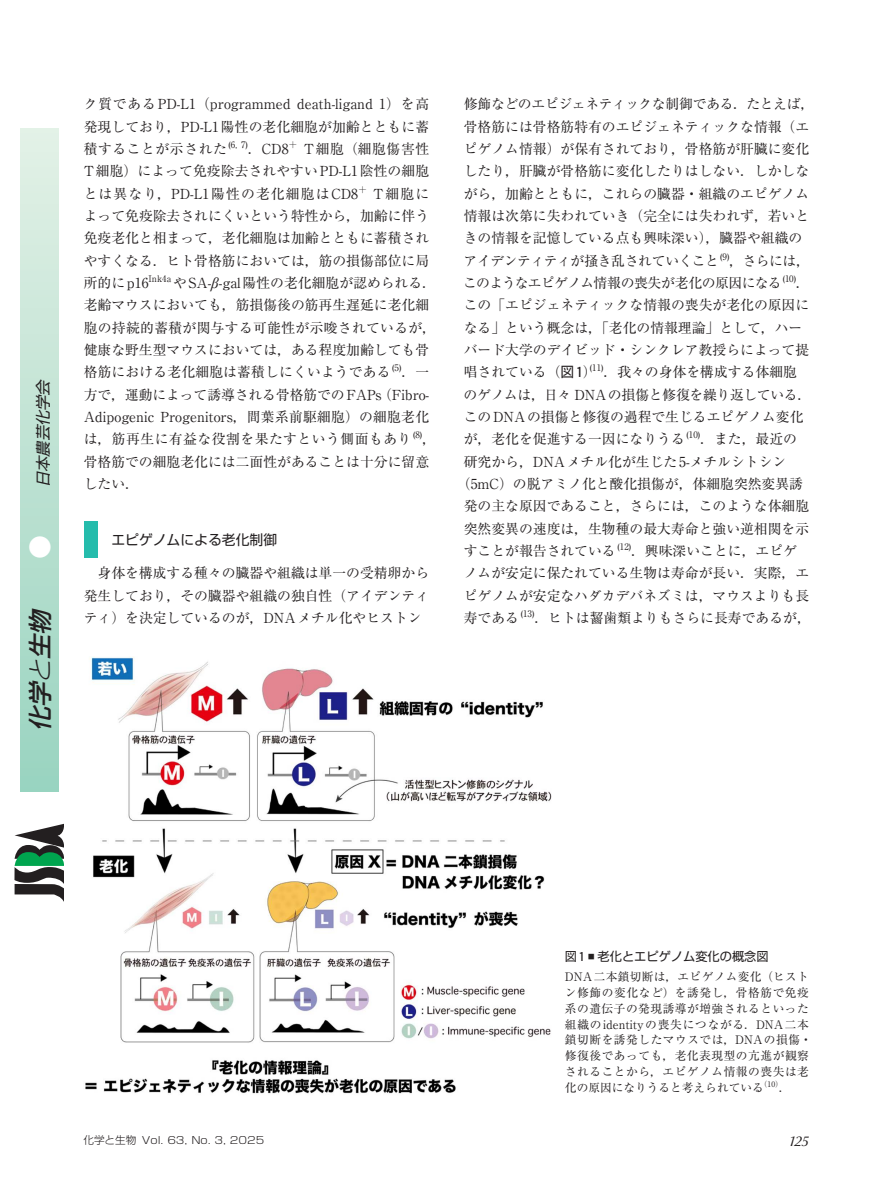
<style>
.page{position:relative;width:893px;height:1191px;background:#fff}
.page>*{position:absolute;margin:0;border:0;box-sizing:border-box;transform-origin:0 0}
.t1{font:italic 500 24px "Shin Go Pr 6";color:#231f20}
.t2{font:500 24px "Shin Go Pr 6";color:#fff}
.t3{font:italic 15.15px "Shin Go Pr 6";color:#231f20}
.t4{font:13.8px/22.4px "Ryumin Pr 6";color:#231f20}
.t5{font:13.8px "Ryumin Pr 6";letter-spacing:-.04em;color:#231f20}
.t6{font:13.8px "Ryumin Pr 6";letter-spacing:-.03em;color:#231f20}
.t7{font:13.8px "Ryumin Pr 6";letter-spacing:-.025em;color:#231f20}
.t8{font:13.8px "Ryumin Pr 6";letter-spacing:-.02em;color:#231f20}
.t9{font:13.8px "Shin Go Pr 6";color:#231f20}
.t10{font:italic 13.8px "Optima Nova LT Pro";color:#231f20}
.t11{font:12.15px "Shin Go Pr 6";color:#231f20}
.t12{font:11.7px/15.9px "Ryumin Pr 6";letter-spacing:.045em;color:#231f20}
.t13{font:300 10.05px "Shin Go Pr 6";color:#231f20;scale:1.13 1}
.s1{font-weight:300}
.s2{font-family:"Koz Min Pro"}
.s3{font-family:"Times New Roman";font-style:italic;font-size:15.15px}
.s4{font-family:"Shin Go Pr 6"}
.s5{font-family:"MO Suuji HB J Fn";font-size:14.55px}
.s6{font-family:"MO Suuji HB J Fn";font-size:12.9px}
.s7{font-size:10.65px}
</style>
<div class="page">
<div style="left:84px;top:521px;width:14px;height:37px;background:#25bcac"></div>
<img style="left:85px;top:657px;width:466px;height:437px">
<div style="left:20px;top:128px;width:38px;height:663px;background:linear-gradient(to bottom,#e3f1e6,#99d3c0)"></div>
<svg style="left:14px;top:823px;width:50px;height:78px"></svg>
<p class="t3" style="left:30px;top:487px;width:113px;rotate:-90deg">日本農芸化学会</p>
<h1 class="t2" style="left:20px;top:559px;width:25px;rotate:-90deg">●</h1>
<h1 class="t1" style="left:20px;top:731px;width:154px;rotate:-90deg">化学<span class="s1">と</span>生物　</h1>
<p class="t4" style="left:84px;top:92px;width:354px">ク質であるPD-L1（programmed death-ligand 1）を高発現しており<span class="s2">，</span>PD-L1陽性の老化細胞が加齢とともに蓄積することが示された<sup>(6,</sup> <sup>7)</sup><span class="s2">．</span>CD8<sup>＋</sup> T細胞（細胞傷害性<br>T細胞）によって免疫除去されやすいPD-L1陰性の細胞とは異なり<span class="s2">，</span>PD-L1陽性の老化細胞はCD8<sup>＋</sup> T細胞によって免疫除去されにくいという特性から<span class="s2">，</span>加齢に伴う免疫老化と相まって<span class="s2">，</span>老化細胞は加齢とともに蓄積されやすくなる<span class="s2">．</span>ヒト骨格筋においては<span class="s2">，</span>筋の損傷部位に局所的にp16<sup>Ink4a</sup> やSA-<span class="s3">β</span>-gal陽性の老化細胞が認められる<span class="s2">．</span>老齢マウスにおいても<span class="s2">，</span>筋損傷後の筋再生遅延に老化細胞の持続的蓄積が関与する可能性が示唆されているが<span class="s2">，</span>健康な野生型マウスにおいては<span class="s2">，</span>ある程度加齢しても骨格筋における老化細胞は蓄積しにくいようである <sup>(5)</sup><span class="s2">．</span>一方で<span class="s2">，</span>運動によって誘導される骨格筋でのFAPs（Fibro-<br>Adipogenic Progenitors<span class="s2">，</span>間葉系前駆細胞）の細胞老化は<span class="s2">，</span>筋再生に有益な役割を果たすという側面もあり <sup>(8)</sup><span class="s2">，</span>骨格筋での細胞老化には二面性があることは十分に留意したい<span class="s2">．</span></p>
<p class="t9" style="left:111px;top:528px;width:167px">エピゲノムによる老化制御</p>
<p class="t4" style="left:84px;top:561px;width:347px;text-align:justify;text-indent:14px">身体を構成する種々の臓器や組織は単一の受精卵から発生しており<span class="s2">，</span>その臓器や組織の独自性（アイデンティティ）を決定しているのが<span class="s2">，</span>DNAメチル化やヒストン</p>
<p class="t7" style="left:464px;top:93px;width:352px">修飾などのエピジェネティックな制御である<span class="s2">．</span>たとえば<span class="s2">，</span></p>
<p class="t4" style="left:464px;top:115px;width:347px">骨格筋には骨格筋特有のエピジェネティックな情報（エ</p>
<p class="t4" style="left:464px;top:137px;width:347px">ピゲノム情報）が保有されており<span class="s2">，</span>骨格筋が肝臓に変化</p>
<p class="t4" style="left:464px;top:159px;width:347px">したり<span class="s2">，</span>肝臓が骨格筋に変化したりはしない<span class="s2">．</span>しかしな</p>
<p class="t4" style="left:464px;top:182px;width:347px">がら<span class="s2">，</span>加齢とともに<span class="s2">，</span>これらの臓器<span class="s2">・</span>組織のエピゲノム</p>
<p class="t4" style="left:464px;top:204px;width:347px">情報は次第に失われていき（完全には失われず<span class="s2">，</span>若いと</p>
<p class="t4" style="left:464px;top:226px;width:340px">きの情報を記憶している点も興味深い）<span class="s2">，</span>臓器や組織の</p>
<p class="t6" style="left:464px;top:250px;width:348px">アイデンティティが掻き乱されていくこと <sup>(9)</sup><span class="s2">，</span>さらには<span class="s2">，</span></p>
<p class="t5" style="left:463px;top:272px;width:348px">このようなエピゲノム情報の喪失が老化の原因になる <sup>(10)</sup><span class="s2">．</span></p>
<p class="t4" style="left:464px;top:293px;width:347px">この「エピジェネティックな情報の喪失が老化の原因に</p>
<p class="t4" style="left:464px;top:316px;width:340px">なる」という概念は<span class="s2">，</span>「老化の情報理論」として<span class="s2">，</span>ハー</p>
<p class="t4" style="left:464px;top:338px;width:347px">バード大学のデイビッド<span class="s2">・</span>シンクレア教授らによって提</p>
<p class="t4" style="left:464px;top:360px;width:335px">唱されている（<span class="s4">図</span><span class="s5">1</span>）<sup>(11)</sup><span class="s2">．</span>我々の身体を構成する体細胞</p>
<p class="t8" style="left:464px;top:384px;width:349px">のゲノムは<span class="s2">，</span>日々 DNAの損傷と修復を繰り返している<span class="s2">．</span></p>
<p class="t4" style="left:464px;top:405px;width:341px">このDNAの損傷と修復の過程で生じるエピゲノム変化</p>
<p class="t4" style="left:464px;top:427px;width:335px">が<span class="s2">，</span>老化を促進する一因になりうる <sup>(10)</sup><span class="s2">．</span>また<span class="s2">，</span>最近の</p>
<p class="t4" style="left:464px;top:450px;width:324px">研究から<span class="s2">，</span>DNAメチル化が生じた5-メチルシトシン</p>
<p class="t4" style="left:457px;top:472px;width:348px">（5mC）の脱アミノ化と酸化損傷が<span class="s2">，</span>体細胞突然変異誘</p>
<p class="t4" style="left:464px;top:494px;width:347px">発の主な原因であること<span class="s2">，</span>さらには<span class="s2">，</span>このような体細胞</p>
<p class="t4" style="left:464px;top:516px;width:347px">突然変異の速度は<span class="s2">，</span>生物種の最大寿命と強い逆相関を示</p>
<p class="t4" style="left:464px;top:539px;width:335px">すことが報告されている <sup>(12)</sup><span class="s2">．</span>興味深いことに<span class="s2">，</span>エピゲ</p>
<p class="t4" style="left:464px;top:561px;width:347px">ノムが安定に保たれている生物は寿命が長い<span class="s2">．</span>実際<span class="s2">，</span>エ</p>
<p class="t4" style="left:464px;top:583px;width:347px">ピゲノムが安定なハダカデバネズミは<span class="s2">，</span>マウスよりも長</p>
<p class="t4" style="left:464px;top:606px;width:349px">寿である <sup>(13)</sup><span class="s2">．</span>ヒトは齧歯類よりもさらに長寿であるが<span class="s2">，</span></p>
<p class="t11" style="left:565px;top:946px;width:205px">図<span class="s6">1</span> <sup>■</sup> 老化とエピゲノム変化の概念図</p>
<p class="t12" style="left:565px;top:967px;width:248px">DNA二本鎖切断は<span class="s2">，</span>エピゲノム変化（ヒストン修飾の変化など）を誘発し<span class="s2">，</span>骨格筋で免疫系の遺伝子の発現誘導が増強されるといった組織のidentityの喪失につながる<span class="s2">．</span>DNA二本鎖切断を誘発したマウスでは<span class="s2">，</span>DNAの損傷<span class="s2">・</span>修復後であっても<span class="s2">，</span>老化表現型の亢進が観察されることから<span class="s2">，</span>エピゲノム情報の喪失は老化の原因になりうると考えられている<sup>（10）</sup><span class="s2">．</span></p>
<p class="t13" style="left:83px;top:1131px;width:162px"><span class="s7">化学と生物</span> Vol. 63, No. 3, 2025</p>
<p class="t10" style="left:790px;top:1132px;width:21px">125</p>
</div>
